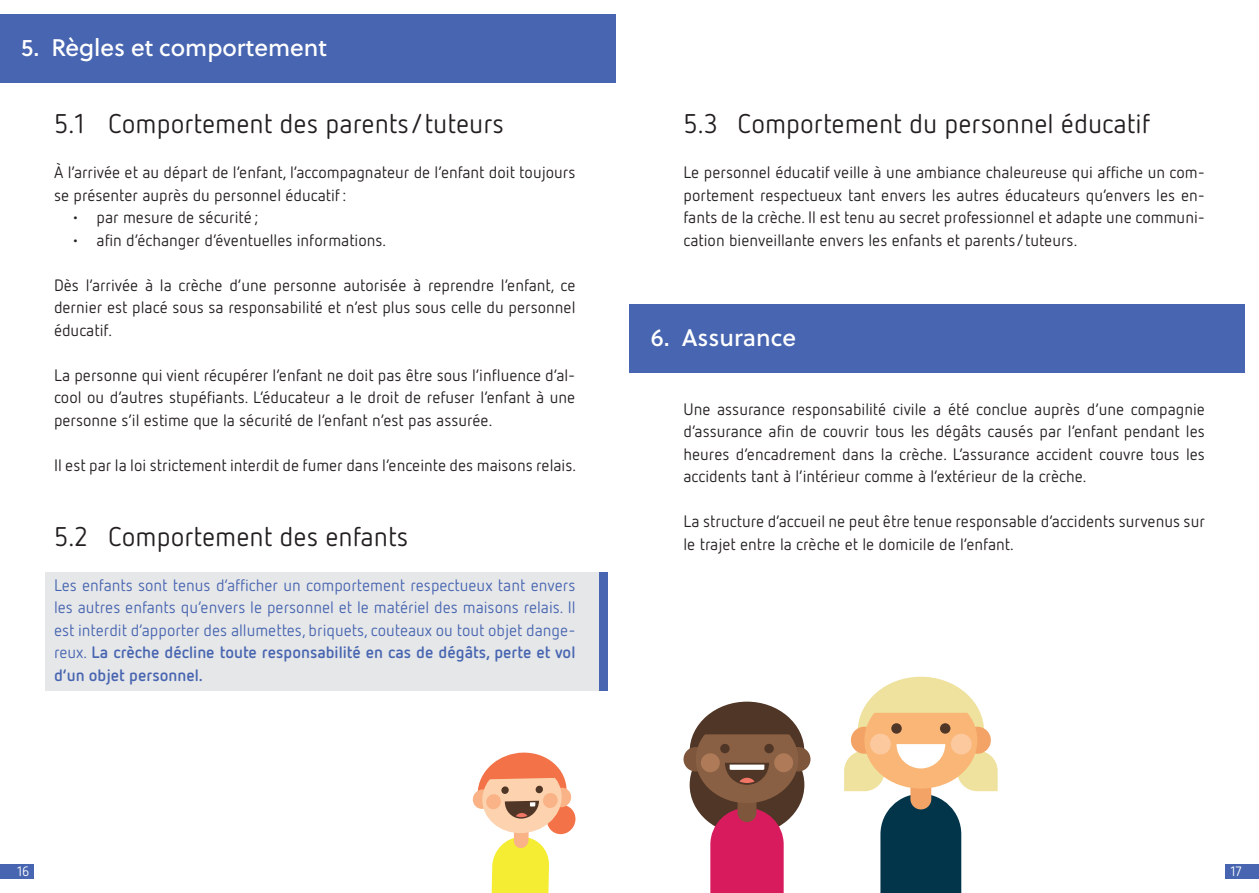
<style>
.page{position:relative;width:1259px;height:893px;background:#fff}
.page>*{position:absolute;margin:0;border:0;box-sizing:border-box;transform-origin:0 0}
.t1{font:27px "Netto OT";color:#231f20}
.t2{font:24px "Soleil Bk";color:#fff}
.t3{font:16.5px/22.5px "Netto OT";color:#231f20;text-align:justify}
.t4{font:16.5px/22.5px "Netto OT";color:#4765b0;text-align:justify}
.t5{font:13.5px "Netto OT";color:#fff}
.s1{font-weight:700}
</style>
<div class="page">
<div style="left:1225px;top:864px;width:34px;height:14px;background:#4765b0"></div>
<div style="left:0;top:864px;width:34px;height:14px;background:#4765b0"></div>
<div style="left:599px;top:572px;width:8px;height:119px;background:#4765b0"></div>
<div style="left:45px;top:572px;width:554px;height:119px;background:#e6e7e9"></div>
<div style="left:0;top:14px;width:615px;height:69px;background:#4765b0"></div>
<div style="left:547px;top:805px;width:28px;height:29px;background:#f37247;border-radius:50%"></div>
<div style="left:473px;top:789px;width:19px;height:20px;background:#fab387;border-radius:50%"></div>
<div style="left:552px;top:788px;width:19px;height:19px;background:#fab387;border-radius:50%"></div>
<svg style="left:478px;top:752px;width:89px;height:141px"></svg>
<div style="left:629px;top:304px;width:615px;height:69px;background:#4765b0"></div>
<div style="left:683px;top:747px;width:25px;height:24px;background:#7d563c;border-radius:50%"></div>
<div style="left:786px;top:747px;width:24px;height:24px;background:#7d563c;border-radius:50%"></div>
<svg style="left:689px;top:702px;width:115px;height:191px"></svg>
<svg style="left:844px;top:677px;width:153px;height:216px"></svg>
<h2 class="t2" style="left:21px;top:30px;width:307px">5. Règles et comportement</h2>
<h1 class="t1" style="left:54px;top:107px;width:452px">5.1 Comportement des parents/tuteurs</h1>
<p class="t3" style="left:54px;top:161px;width:523px">À l’arrivée et au départ de l’enfant, l’accompagnateur de l’enfant doit toujours se présenter auprès du personnel éducatif:</p>
<p class="t3" style="left:71px;top:206px;width:189px">• par mesure de sécurité ;</p>
<p class="t3" style="left:71px;top:229px;width:317px">• afin d’échanger d’éventuelles informations.</p>
<p class="t3" style="left:54px;top:274px;width:523px">Dès l’arrivée à la crèche d’une personne autorisée à reprendre l’enfant, ce dernier est placé sous sa responsabilité et n’est plus sous celle du personnel éducatif.</p>
<p class="t3" style="left:54px;top:364px;width:523px">La personne qui vient récupérer l’enfant ne doit pas être sous l’influence d’al&shy;cool ou d’autres stupéfiants. L’éducateur a le droit de refuser l’enfant à une personne s’il estime que la sécurité de l’enfant n’est pas assurée.</p>
<p class="t3" style="left:54px;top:454px;width:524px">Il est par la loi strictement interdit de fumer dans l’enceinte des maisons relais.</p>
<h1 class="t1" style="left:54px;top:520px;width:356px">5.2 Comportement des enfants</h1>
<p class="t4" style="left:54px;top:574px;width:523px">Les enfants sont tenus d’afficher un comportement respectueux tant envers les autres enfants qu’envers le personnel et le matériel des maisons relais. Il est interdit d’apporter des allumettes, briquets, couteaux ou tout objet dange&shy;reux. <span class="s1">La crèche décline toute responsabilité en cas de dégâts, perte et vol d’un objet personnel.</span></p>
<h1 class="t1" style="left:683px;top:107px;width:468px">5.3 Comportement du personnel éducatif</h1>
<p class="t3" style="left:683px;top:161px;width:523px">Le personnel éducatif veille à une ambiance chaleureuse qui affiche un com&shy;portement respectueux tant envers les autres éducateurs qu’envers les en&shy;fants de la crèche. Il est tenu au secret professionnel et adapte une communi&shy;cation bienveillante envers les enfants et parents/tuteurs.</p>
<h2 class="t2" style="left:651px;top:319px;width:147px">6. Assurance</h2>
<p class="t3" style="left:683px;top:398px;width:523px">Une assurance responsabilité civile a été conclue auprès d’une compagnie d’assurance afin de couvrir tous les dégâts causés par l’enfant pendant les heures d’encadrement dans la crèche. L’assurance accident couvre tous les accidents tant à l’intérieur comme à l’extérieur de la crèche.</p>
<p class="t3" style="left:683px;top:510px;width:523px">La structure d’accueil ne peut être tenue responsable d’accidents survenus sur le trajet entre la crèche et le domicile de l’enfant.</p>
<p class="t5" style="left:17px;top:863px;width:14px">16</p>
<p class="t5" style="left:1230px;top:863px;width:13px">17</p>
</div>
